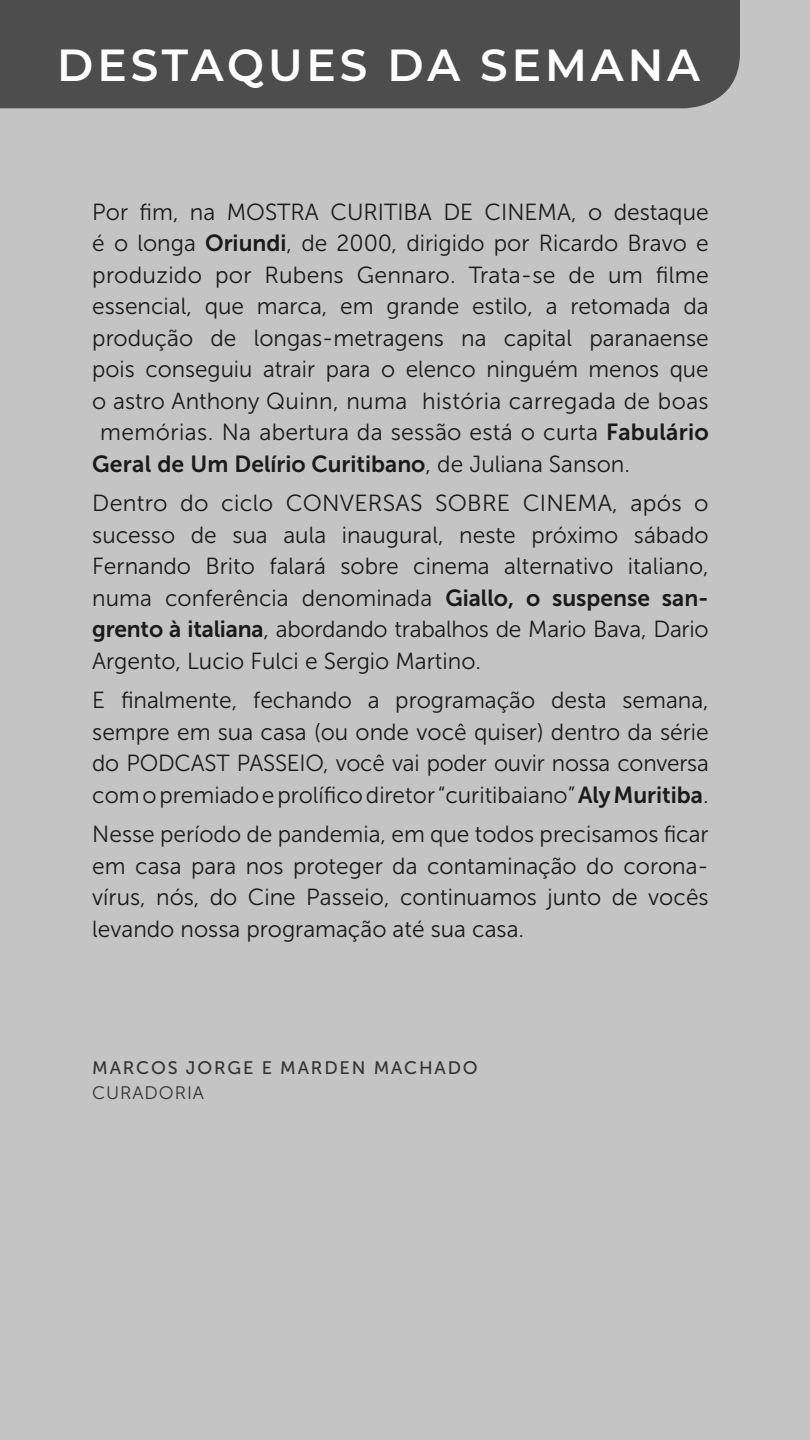
<style>
.page{position:relative;width:810px;height:1440px;background:#c4c4c4}
.page>*{position:absolute;margin:0;border:0;box-sizing:border-box;transform-origin:0 0}
.t1{font:600 44.78px "Montserrat";letter-spacing:.09em;color:#fff}
.t2{font:23.25px/31.5px "Museo Sans 300";color:#1a1a1a;text-align:justify}
.t3{font:23.25px "Museo Sans 700";color:#1a1a1a}
.t4{font:18.08px "Museo Sans 500";letter-spacing:.1em;color:#333}
.t5{font:18.08px "Museo Sans 300";letter-spacing:.05em;color:#333}
.s1{font-family:"Museo Sans 700"}
.s2{font-family:"Museo Sans 300"}
</style>
<div class="page">
<div style="left:0;top:0;width:740px;height:108px;background:#4d4d4d"></div>
<h1 class="t1" style="left:57px;top:33px;width:644px">DESTAQUES DA SEMANA</h1>
<p class="t2" style="left:92px;top:196px;width:618px;text-align:center">Por fim, na MOSTRA CURITIBA DE CINEMA, o destaque é o longa <span class="s1">Oriundi</span>, de 2000, dirigido por Ricardo Bravo e produzido por Rubens Gennaro. Trata-se de um filme essencial, que marca, em grande estilo, a retomada da produção de longas-metragens na capital paranaense pois conseguiu atrair para o elenco ninguém menos que o astro Anthony Quinn, numa história carregada de boas memórias. Na abertura da sessão está o curta <span class="s1">Fabulário</span></p>
<p class="t3" style="left:92px;top:451px;width:539px">Geral de Um Delírio Curitibano<span class="s2">, de Juliana Sanson.</span></p>
<p class="t2" style="left:92px;top:488px;width:618px">Dentro do ciclo CONVERSAS SOBRE CINEMA, após o sucesso de sua aula inaugural, neste próximo sábado Fernando Brito falará sobre cinema alternativo italiano, numa conferência denominada <span class="s1">Giallo, o suspense san&shy;grento à italiana</span>, abordando trabalhos de Mario Bava, Dario Argento, Lucio Fulci e Sergio Martino.</p>
<p class="t2" style="left:92px;top:685px;width:618px">E finalmente, fechando a programação desta semana, sempre em sua casa (ou onde você quiser) dentro da série do PODCAST PASSEIO, você vai poder ouvir nossa conversa com o premiado e prolífico diretor “curitibaiano” <span class="s1">Aly Muritiba</span>.</p>
<p class="t2" style="left:92px;top:819px;width:618px">Nesse período de pandemia, em que todos precisamos ficar em casa para nos proteger da contaminação do corona&shy;vírus, nós, do Cine Passeio, continuamos junto de vocês levando nossa programação até sua casa.</p>
<p class="t4" style="left:92px;top:1057px;width:387px">MARCOS JORGE E MARDEN MACHADO</p>
<p class="t5" style="left:92px;top:1083px;width:113px">CURADORIA</p>
</div>
